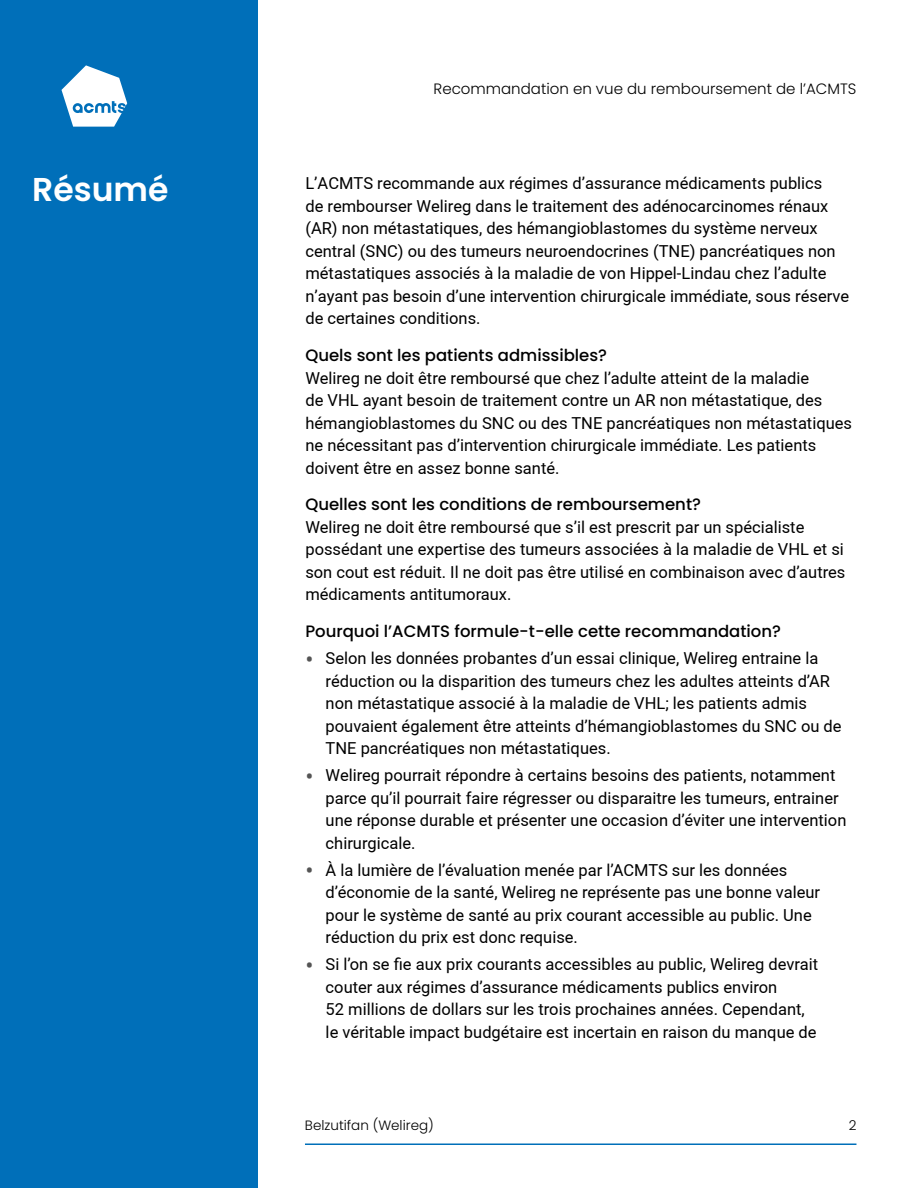
<style>
.page{position:relative;width:918px;height:1188px;background:#fff}
.page>*{position:absolute;margin:0;border:0;box-sizing:border-box;transform-origin:0 0}
.t1{font:600 33px "Poppins";color:#fff}
.t2{font:16.5px/22.5px "Roboto";color:#000}
.t3{font:500 16.5px "Poppins";color:#000}
.t4{font:300 15px "Poppins";color:#000}
.t5{font:300 13.5px "Poppins";color:#000}
.s1{font-size:24px;color:#545454}
</style>
<div class="page">
<div style="left:0;top:0;width:257px;height:1188px;background:#006fb9"></div>
<svg style="left:62px;top:65px;width:65px;height:62px"></svg>
<hr style="left:305px;top:1143px;width:551px;height:2px;background:#006fb9">
<p class="t4" style="left:434px;top:80px;width:424px">Recommandation en vue du remboursement de l’ACMTS</p>
<h1 class="t1" style="left:32px;top:170px;width:138px">Résumé</h1>
<p class="t2" style="left:305px;top:172px;width:545px">L’ACMTS recommande aux régimes d’assurance médicaments publics<br>de rembourser Welireg dans le traitement des adénocarcinomes rénaux (AR) non métastatiques, des hémangioblastomes du système nerveux central (SNC) ou des tumeurs neuroendocrines (TNE) pancréatiques non métastatiques associés à la maladie de von Hippel-Lindau chez l’adulte n’ayant pas besoin d’une intervention chirurgicale immédiate, sous réserve de certaines conditions.</p>
<p class="t3" style="left:305px;top:346px;width:303px">Quels sont les patients admissibles?</p>
<p class="t2" style="left:305px;top:366px;width:548px">Welireg ne doit être remboursé que chez l’adulte atteint de la maladie<br>de VHL ayant besoin de traitement contre un AR non métastatique, des hémangioblastomes du SNC ou des TNE pancréatiques non métastatiques ne nécessitant pas d’intervention chirurgicale immédiate. Les patients doivent être en assez bonne santé.</p>
<p class="t3" style="left:305px;top:495px;width:397px">Quelles sont les conditions de remboursement?</p>
<p class="t2" style="left:305px;top:515px;width:542px">Welireg ne doit être remboursé que s’il est prescrit par un spécialiste possédant une expertise des tumeurs associées à la maladie de VHL et si son cout est réduit. Il ne doit pas être utilisé en combinaison avec d’autres médicaments antitumoraux.</p>
<p class="t3" style="left:305px;top:622px;width:477px">Pourquoi l’ACMTS formule-t-elle cette recommandation?</p>
<p class="t2" style="left:326px;top:646px;width:518px;text-indent:-20px"><span class="s1">•</span> Selon les données probantes d’un essai clinique, Welireg entraine la réduction ou la disparition des tumeurs chez les adultes atteints d’AR non métastatique associé à la maladie de VHL; les patients admis pouvaient également être atteints d’hémangioblastomes du SNC ou de TNE pancréatiques non métastatiques.</p>
<p class="t2" style="left:326px;top:763px;width:522px;text-indent:-20px"><span class="s1">•</span> Welireg pourrait répondre à certains besoins des patients, notamment parce qu’il pourrait faire régresser ou disparaitre les tumeurs, entrainer une réponse durable et présenter une occasion d’éviter une intervention chirurgicale.</p>
<p class="t2" style="left:326px;top:858px;width:496px;text-indent:-20px"><span class="s1">•</span> À la lumière de l’évaluation menée par l’ACMTS sur les données d’économie de la santé, Welireg ne représente pas une bonne valeur pour le système de santé au prix courant accessible au public. Une réduction du prix est donc requise.</p>
<p class="t2" style="left:326px;top:952px;width:494px;text-indent:-20px"><span class="s1">•</span> Si l’on se fie aux prix courants accessibles au public, Welireg devrait couter aux régimes d’assurance médicaments publics environ<br>52 millions de dollars sur les trois prochaines années. Cependant, le véritable impact budgétaire est incertain en raison du manque de</p>
<p class="t5" style="left:305px;top:1117px;width:130px">Belzutifan (Welireg)</p>
<p class="t5" style="left:849px;top:1117px;width:9px">2</p>
</div>
